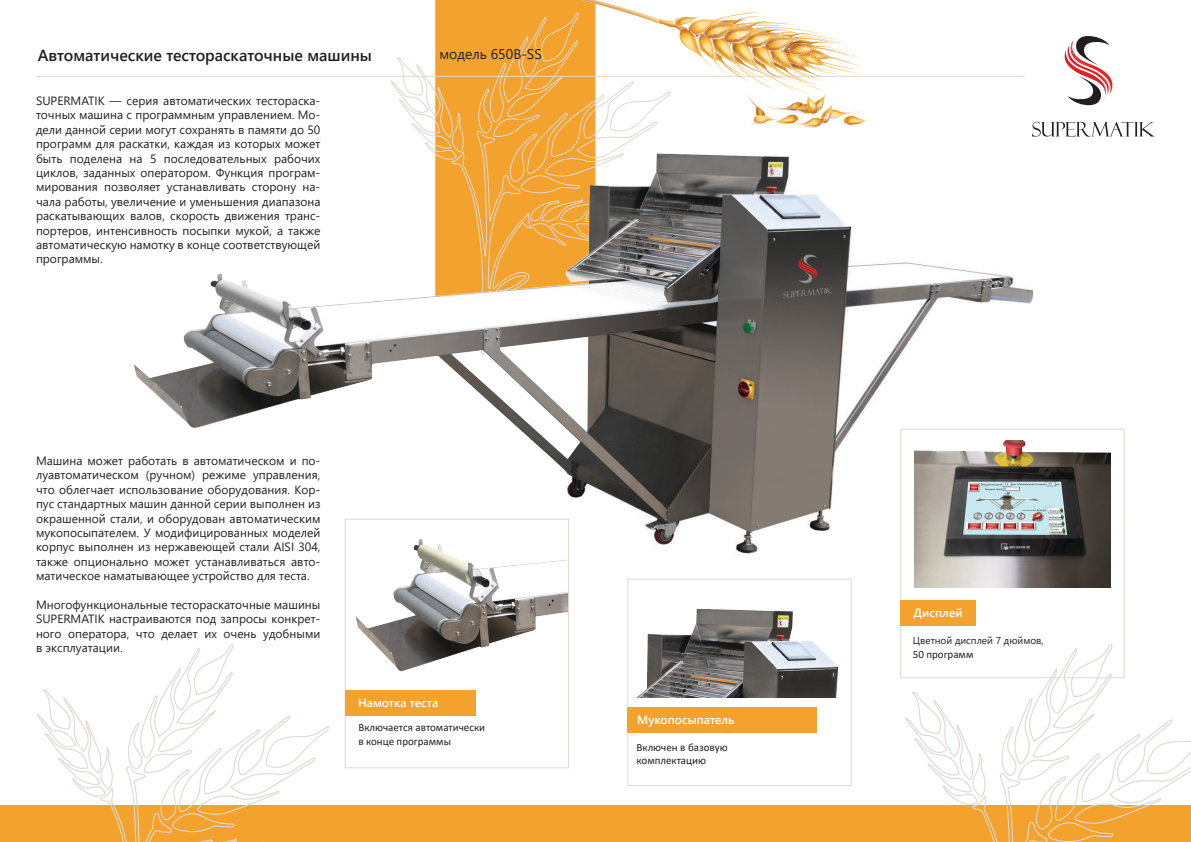
<style>
.page{position:relative;width:1191px;height:842px;background:#fff}
.page>*{position:absolute;margin:0;border:0;box-sizing:border-box;transform-origin:0 0}
.t1{font:600 16px "Segoe UI";color:#231f20}
.t2{font:14px "Segoe UI";color:#231f20}
.t3{font:12px/14.4px "Segoe UI";color:#231f20;text-align:justify}
.t4{font:600 12px "Segoe UI";color:#fff}
.t5{font:11px/13.2px "Calibri";color:#231f20}
.t6{font:10px "Segoe UI";color:#231f20}
</style>
<div class="page">
<div style="left:0;top:806px;width:1191px;height:36px;background:#f3a22e"></div>
<svg style="left:35px;top:643px;width:295px;height:199px"></svg>
<svg style="left:903px;top:643px;width:288px;height:199px"></svg>
<div style="left:435px;top:0;width:146px;height:12px;background:#f3a22e"></div>
<svg style="left:1032px;top:122px;width:123px;height:15px"></svg>
<svg style="left:1064px;top:36px;width:49px;height:70px"></svg>
<hr style="left:36px;top:76px;width:988px;height:1px;background:#e1d8d0">
<svg style="left:391px;top:12px;width:280px;height:141px"></svg>
<img style="left:134px;top:153px;width:898px;height:422px">
<img style="left:581px;top:0;width:178px;height:49px">
<img style="left:673px;top:16px;width:14px;height:9px">
<img style="left:679px;top:32px;width:8px;height:17px">
<img style="left:680px;top:28px;width:7px;height:10px">
<svg style="left:687px;top:12px;width:179px;height:116px"></svg>
<img style="left:914px;top:440px;width:196px;height:148px">
<div style="left:900px;top:429px;width:224px;height:249px;border:1px solid #e1d8d0"></div>
<div style="left:345px;top:519px;width:223px;height:249px;background:#fff"></div>
<img style="left:355px;top:539px;width:212px;height:163px">
<div style="left:345px;top:519px;width:224px;height:249px;border:1px solid #e1d8d0"></div>
<img style="left:636px;top:608px;width:203px;height:90px">
<div style="left:627px;top:579px;width:224px;height:207px;border:1px solid #e1d8d0"></div>
<div style="left:900px;top:600px;width:75px;height:25px;background:#f3a22e"></div>
<div style="left:345px;top:690px;width:130px;height:25px;background:#f3a22e"></div>
<div style="left:627px;top:707px;width:189px;height:25px;background:#f3a22e"></div>
<p class="t1" style="left:38px;top:40px;width:336px">Автоматические тестораскаточные машины</p>
<p class="t2" style="left:439px;top:41px;width:104px">модель 650B-SS</p>
<p class="t3" style="left:36px;top:92px;width:286px">SUPERMATIK — серия автоматических тестораска&shy;точных машина с программным управлением. Мо&shy;дели данной серии могут сохранять в памяти до 50 программ для раскатки, каждая из которых может быть поделена на 5 последовательных рабочих циклов, заданных оператором. Функция програм&shy;мирования позволяет устанавливать сторону на&shy;чала работы, увеличение и уменьшения диапазона раскатывающих валов, скорость движения транс&shy;портеров, интенсивность посыпки мукой, а также автоматическую намотку в конце соответствующей программы.</p>
<p class="t3" style="left:36px;top:452px;width:286px">Машина может работать в автоматическом и по&shy;луавтоматическом (ручном) режиме управления, что облегчает использование оборудования. Кор&shy;пус стандартных машин данной серии выполнен из окрашенной стали, и оборудован автоматическим мукопосыпателем. У модифицированных моделей корпус выполнен из нержавеющей стали AISI 304, также опционально может устанавливаться авто&shy;матическое наматывающее устройство для теста.</p>
<p class="t3" style="left:36px;top:596px;width:286px">Многофункциональные тестораскаточные машины SUPERMATIK настраиваются под запросы конкрет&shy;ного оператора, что делает их очень удобными в эксплуатации.</p>
<p class="t4" style="left:913px;top:601px;width:51px">Дисплей</p>
<p class="t6" style="left:912px;top:631px;width:132px">Цветной дисплей 7 дюймов,</p>
<p class="t5" style="left:912px;top:647px;width:62px">50 программ</p>
<p class="t4" style="left:358px;top:691px;width:82px">Намотка теста</p>
<p class="t5" style="left:358px;top:721px;width:128px">Включается автоматически в конце программы</p>
<p class="t4" style="left:637px;top:708px;width:99px">Мукопосыпатель</p>
<p class="t5" style="left:636px;top:740px;width:93px">Включен в базовую комплектацию</p>
</div>
